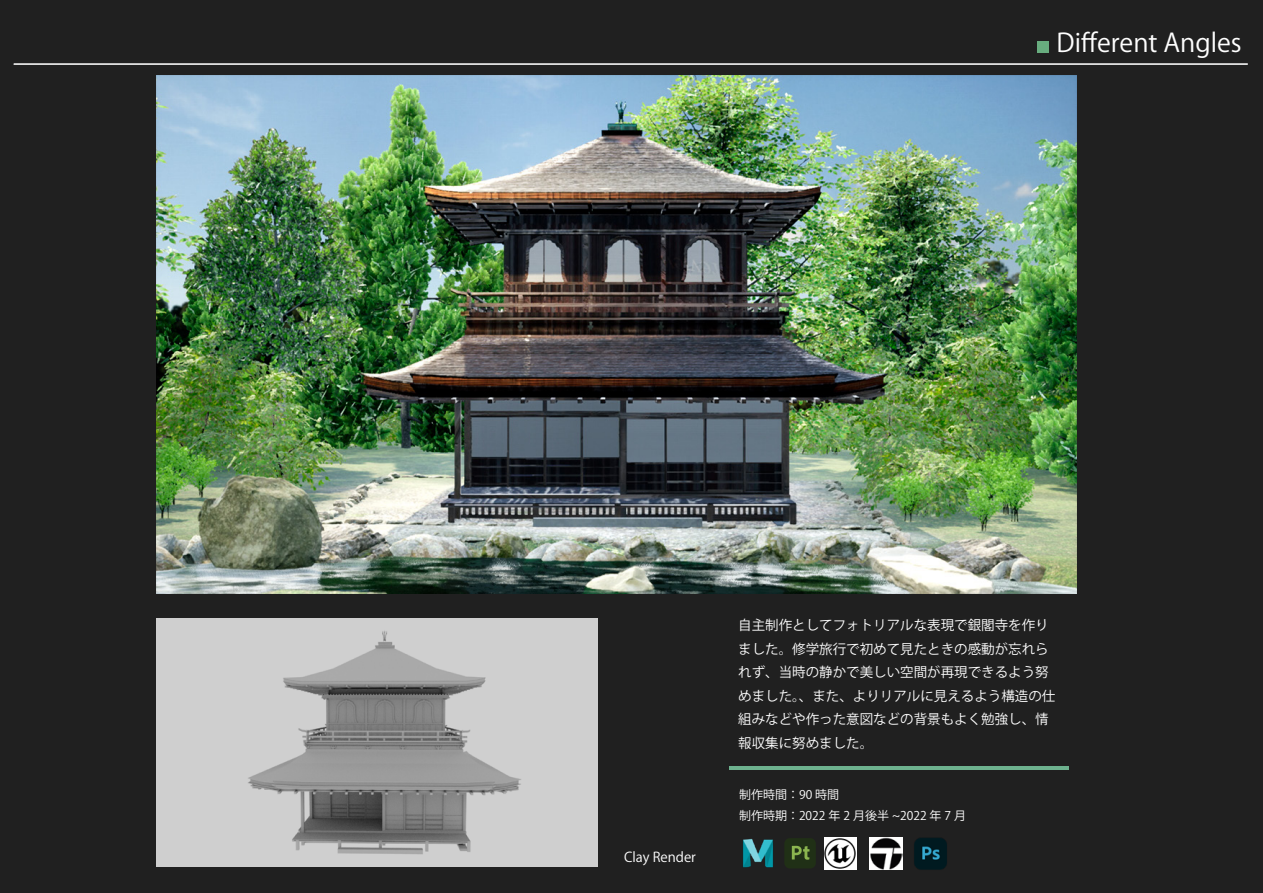
<style>
.page{position:relative;width:1263px;height:893px;background:#202020}
.page>*{position:absolute;margin:0;border:0;box-sizing:border-box;transform-origin:0 0}
.t1{font:25.5px "Koz Go Pr 6 N";color:#fff}
.t2{font:13.5px/23.7px "Koz Go Pr 6 N";color:#fff}
.t3{font:12px/21px "Koz Go Pr 6 N";color:#fff}
</style>
<div class="page">
<hr style="left:729px;top:767px;width:340px;height:3px;background:#6db18e">
<hr style="left:14px;top:63px;width:1234px;height:2px;background:#fff">
<img style="left:743px;top:838px;width:30px;height:30px">
<img style="left:914px;top:838px;width:33px;height:32px">
<div style="left:784px;top:838px;width:32px;height:30px;background:#203016;border-radius:6px"></div>
<svg style="left:792px;top:846px;width:17px;height:14px"></svg>
<div style="left:824px;top:837px;width:32px;height:33px;background:#fff"></div>
<img style="left:824px;top:838px;width:32px;height:31px">
<img style="left:870px;top:837px;width:32px;height:32px">
<div style="left:1037px;top:41px;width:11px;height:11px;background:#68ad7f"></div>
<img style="left:156px;top:618px;width:442px;height:249px">
<img style="left:156px;top:75px;width:921px;height:518px">
<h1 class="t1" style="left:1056px;top:28px;width:187px">Different Angles</h1>
<p class="t2" style="left:624px;top:845px;width:73px">Clay Render</p>
<p class="t2" style="left:738px;top:613px;width:319px">自主制作としてフォトリアルな表現で銀閣寺を作りました。修学旅行で初めて見たときの感動が忘れられず、当時の静かで美しい空間が再現できるよう努めました。、また、よりリアルに見えるよう構造の仕組みなどや作った意図などの背景もよく勉強し、情報収集に努めました。</p>
<p class="t3" style="left:739px;top:784px;width:229px">制作時間：90 時間<br>制作時期：2022 年 2 月後半 ~2022 年 7 月</p>
</div>
